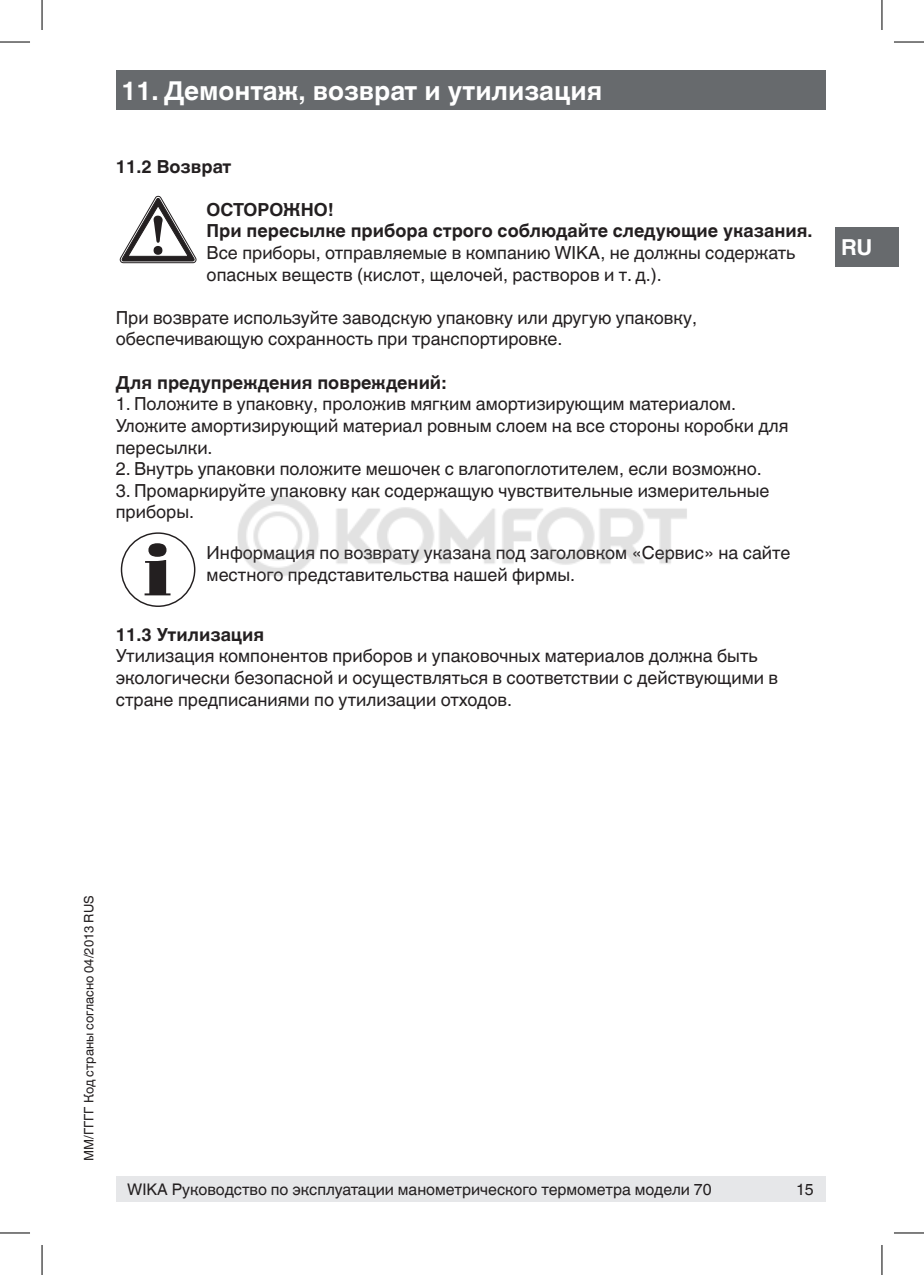
<style>
.page{position:relative;width:924px;height:1275px;background:#fff}
.page>*{position:absolute;margin:0;border:0;box-sizing:border-box;transform-origin:0 0}
._02_Subheadline1{font:700 26px "Helvetica World";color:#fff}
.t1{font:700 22px "Helvetica World";color:#fff}
._05_Running_text{font:18px/21.6px "Helvetica World";color:#231f20}
._05_Running_text-2{font:700 18px "Helvetica World";color:#231f20}
._04_Subheadline2{font:700 18px "Helvetica World";color:#231f20}
.t2{font:16px "Helvetica World";color:#231f20}
.t3{font:13px "Helvetica World";color:#231f20}
</style>
<div class="page">
<div style="left:116px;top:70px;width:708px;height:40px;background:#676a6d"></div>
<div style="left:116px;top:1176px;width:708px;height:25px;background:#e6e7e9"></div>
<div style="left:835px;top:227px;width:63px;height:40px;background:#676a6d"></div>
<svg style="left:120px;top:196px;width:76px;height:67px"></svg>
<svg style="left:144px;top:543px;width:26px;height:52px"></svg>
<div style="left:121px;top:532px;width:74px;height:75px;border:1px solid #231f20;border-radius:50%"></div>
<hr style="left:0;top:42px;width:30px;height:1px;background:#000">
<hr style="left:893px;top:42px;width:30px;height:1px;background:#000">
<hr style="left:0;top:1232px;width:30px;height:1px;background:#000">
<hr style="left:893px;top:1232px;width:30px;height:1px;background:#000">
<hr style="left:42px;top:0;width:1px;height:30px;background:#000">
<hr style="left:42px;top:1245px;width:1px;height:30px;background:#000">
<hr style="left:881px;top:0;width:1px;height:30px;background:#000">
<hr style="left:881px;top:1245px;width:1px;height:30px;background:#000">
<img style="left:237px;top:495px;width:450px;height:82px">
<p class="_02_Subheadline1" style="left:121px;top:75px;width:482px">11. Демонтаж, возврат и утилизация</p>
<p class="_04_Subheadline2" style="left:116px;top:156px;width:117px">11.2 Возврат</p>
<p class="_05_Running_text-2" style="left:206px;top:199px;width:129px">ОСТОРОЖНО!</p>
<p class="_05_Running_text-2" style="left:206px;top:221px;width:607px">При пересылке прибора строго соблюдайте следующие указания.</p>
<p class="_05_Running_text" style="left:206px;top:242px;width:590px">Все приборы, отправляемые в компанию WIKA, не должны содержать опасных веществ (кислот, щелочей, растворов и т. д.).</p>
<p class="_05_Running_text" style="left:116px;top:307px;width:582px">При возврате используйте заводскую упаковку или другую упаковку, обеспечивающую сохранность при транспортировке.</p>
<p class="_05_Running_text-2" style="left:116px;top:372px;width:332px">Для предупреждения повреждений:</p>
<p class="_05_Running_text" style="left:116px;top:393px;width:621px">1. Положите в упаковку, проложив мягким амортизирующим материалом.</p>
<p class="_05_Running_text" style="left:116px;top:415px;width:674px">Уложите амортизирующий материал ровным слоем на все стороны коробки для пересылки.</p>
<p class="_05_Running_text" style="left:116px;top:458px;width:647px">2. Внутрь упаковки положите мешочек с влагопоглотителем, если возможно.</p>
<p class="_05_Running_text" style="left:116px;top:480px;width:654px">3. Промаркируйте упаковку как содержащую чувствительные измерительные приборы.</p>
<p class="_05_Running_text" style="left:206px;top:542px;width:585px">Информация по возврату указана под заголовком «Сервис» на сайте местного представительства нашей фирмы.</p>
<p class="_04_Subheadline2" style="left:116px;top:624px;width:150px">11.3 Утилизация</p>
<p class="_05_Running_text" style="left:116px;top:645px;width:663px">Утилизация компонентов приборов и упаковочных материалов должна быть экологически безопасной и осуществляться в соответствии с действующими в стране предписаниями по утилизации отходов.</p>
<p class="t1" style="left:840px;top:234px;width:33px">RU</p>
<p class="t3" style="left:81px;top:1161px;width:267px;rotate:-90deg">ММ/ГГГГ Код страны согласно 04/2013 RUS</p>
<p class="t2" style="left:127px;top:1180px;width:586px">WIKA Руководство по эксплуатации манометрического термометра модели 70</p>
<p class="t2" style="left:795px;top:1179px;width:19px">15</p>
</div>
